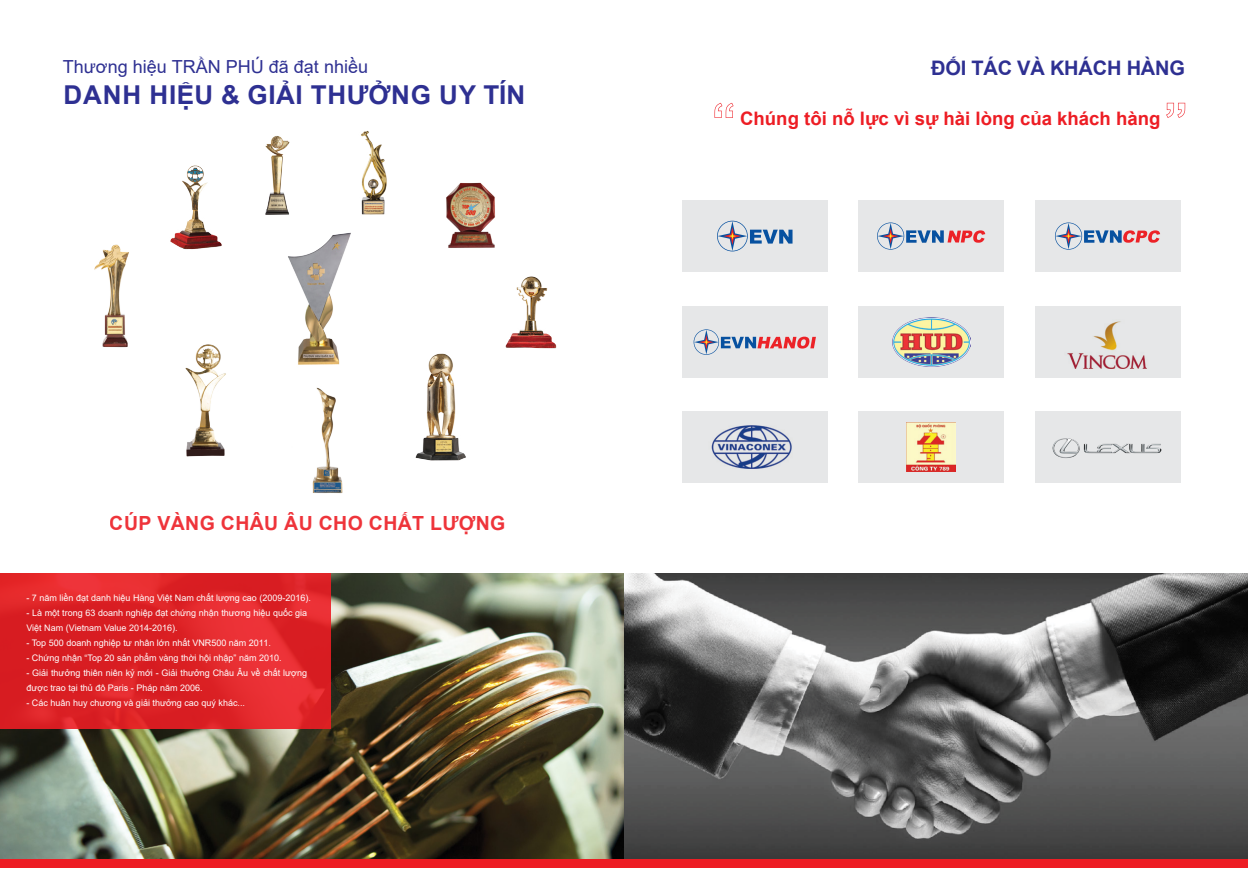
<style>
.page{position:relative;width:1248px;height:879px;background:#fff}
.page>*{position:absolute;margin:0;border:0;box-sizing:border-box;transform-origin:0 0}
.t1{font:700 26px "Arial";letter-spacing:.02em;color:#2e3092}
.t2{font:700 20px "Arial";letter-spacing:-.01em;color:#2e3092}
.t3{font:700 19.5px "Arial";letter-spacing:.015em;color:#ed1d24}
.t4{font:700 18.6px "Arial";color:#ed1d24}
.t5{font:18px "Arial";color:#2e3092}
.t6{font:9px/15px "Arial";color:#fff}
</style>
<div class="page">
<img style="left:0;top:573px;width:624px;height:286px">
<svg style="left:0;top:573px;width:331px;height:155px;background:#de2328"></svg>
<div style="left:0;top:859px;width:624px;height:8px;background:#ed1d24"></div>
<img style="left:446px;top:182px;width:49px;height:66px">
<img style="left:505px;top:276px;width:52px;height:73px">
<img style="left:170px;top:165px;width:52px;height:85px">
<img style="left:94px;top:244px;width:35px;height:104px">
<img style="left:361px;top:130px;width:26px;height:85px">
<img style="left:265px;top:136px;width:25px;height:79px">
<img style="left:312px;top:387px;width:31px;height:107px">
<img style="left:415px;top:353px;width:51px;height:108px">
<img style="left:185px;top:344px;width:41px;height:113px">
<img style="left:288px;top:232px;width:63px;height:133px">
<svg style="left:624px;top:102px;width:623px;height:766px"></svg>
<div style="left:624px;top:859px;width:623px;height:8px;background:#ed1d24"></div>
<svg style="left:714px;top:103px;width:19px;height:15px"></svg>
<svg style="left:1165px;top:103px;width:20px;height:15px"></svg>
<div style="left:682px;top:200px;width:145px;height:72px;background:#e6e7e8"></div>
<div style="left:858px;top:200px;width:145px;height:72px;background:#e6e7e8"></div>
<div style="left:1034px;top:200px;width:145px;height:72px;background:#e6e7e8"></div>
<div style="left:682px;top:306px;width:145px;height:72px;background:#e6e7e8"></div>
<div style="left:858px;top:306px;width:145px;height:72px;background:#e6e7e8"></div>
<div style="left:1034px;top:306px;width:145px;height:72px;background:#e6e7e8"></div>
<div style="left:682px;top:411px;width:145px;height:72px;background:#e6e7e8"></div>
<div style="left:858px;top:411px;width:145px;height:72px;background:#e6e7e8"></div>
<div style="left:1034px;top:411px;width:145px;height:72px;background:#e6e7e8"></div>
<svg style="left:717px;top:221px;width:75px;height:30px"></svg>
<svg style="left:1055px;top:222px;width:104px;height:28px"></svg>
<img style="left:892px;top:318px;width:78px;height:49px">
<svg style="left:877px;top:222px;width:108px;height:28px"></svg>
<svg style="left:693px;top:329px;width:122px;height:26px"></svg>
<img style="left:1067px;top:321px;width:80px;height:47px">
<img style="left:711px;top:426px;width:81px;height:42px">
<img style="left:1052px;top:438px;width:110px;height:20px">
<img style="left:906px;top:423px;width:49px;height:48px">
<h3 class="t5" style="left:63px;top:54px;width:306px">Thương hiệu TRẦN PHÚ đã đạt nhiều</h3>
<h1 class="t1" style="left:63px;top:76px;width:463px">DANH HIỆU &amp; GIẢI THƯỞNG UY TÍN</h1>
<h3 class="t3" style="left:110px;top:510px;width:397px">CÚP VÀNG CHÂU ÂU CHO CHẤT LƯỢNG</h3>
<p class="t6" style="left:26px;top:590px;width:286px">- 7 năm liền đạt danh hiệu Hàng Việt Nam chất lượng cao (2009-2016).</p>
<p class="t6" style="left:26px;top:605px;width:282px">- Là một trong 63 doanh nghiệp đạt chứng nhận thương hiệu quốc gia<br>Việt Nam (Vietnam Value 2014-2016).</p>
<p class="t6" style="left:26px;top:635px;width:246px">- Top 500 doanh nghiệp tư nhân lớn nhất VNR500 năm 2011.</p>
<p class="t6" style="left:26px;top:650px;width:257px">- Chứng nhận “Top 20 sản phẩm vàng thời hội nhập” năm 2010.</p>
<p class="t6" style="left:26px;top:665px;width:282px">- Giải thưởng thiên niên kỷ mới - Giải thưởng Châu Âu về chất lượng được trao tại thủ đô Paris - Pháp năm 2006.</p>
<p class="t6" style="left:26px;top:695px;width:220px">- Các huân huy chương và giải thưởng cao quý khác...</p>
<h2 class="t2" style="left:931px;top:54px;width:255px">ĐỐI TÁC VÀ KHÁCH HÀNG</h2>
<h3 class="t4" style="left:740px;top:105px;width:421px">Chúng tôi nỗ lực vì sự hài lòng của khách hàng</h3>
</div>
